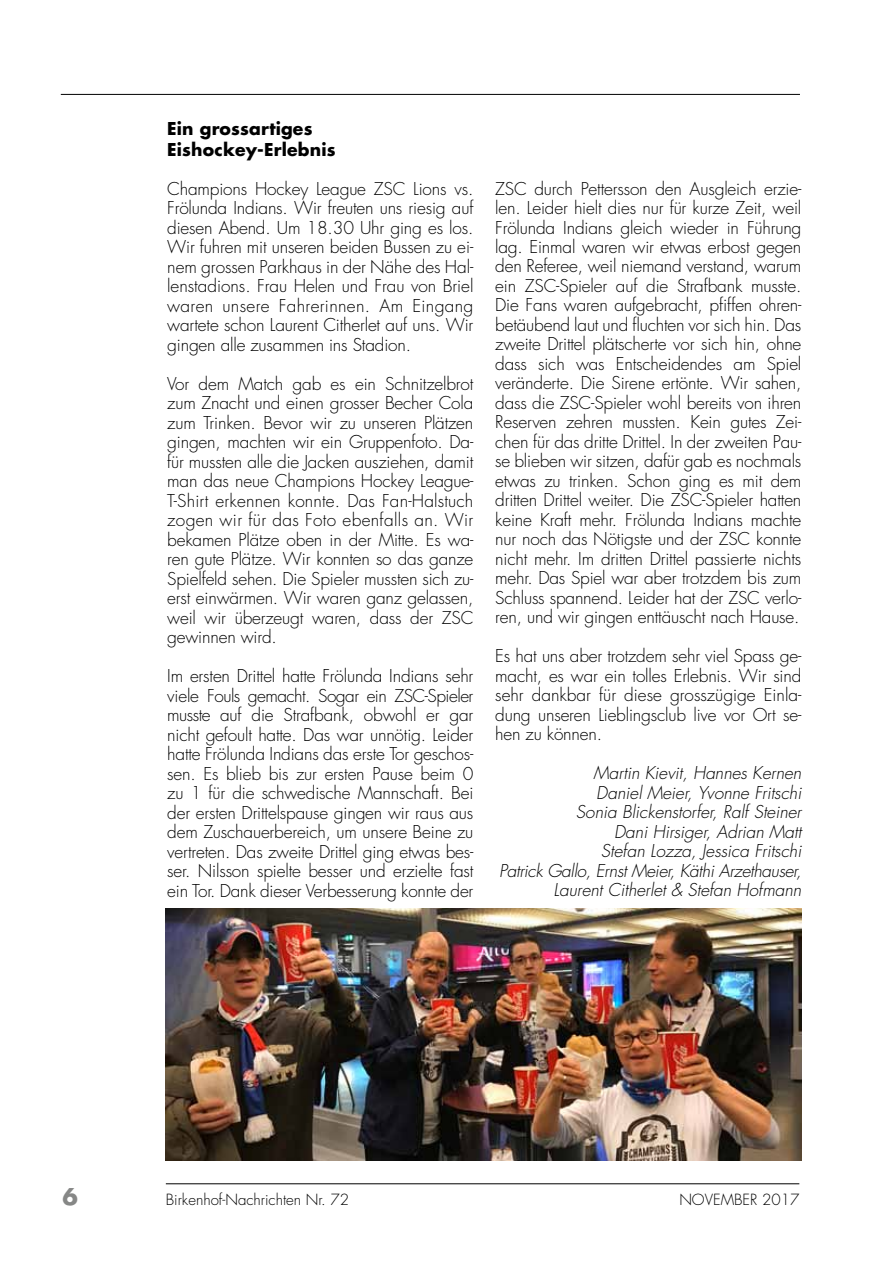
<style>
.page{position:relative;width:893px;height:1263px;background:#fff}
.page>*{position:absolute;margin:0;border:0;box-sizing:border-box;transform-origin:0 0}
.t1{font:700 22.5px "Futura";color:#868786}
.t2{font:300 17.25px/19.5px "Futura";letter-spacing:-.01em;color:#000;text-align:justify}
.t3{font:italic 300 17.25px/19.5px "Futura";color:#000;text-align:right}
.t4{font:700 17.25px/20.7px "Futura";letter-spacing:.01em;color:#000}
.t5{font:300 15px "Futura";color:#000}
</style>
<div class="page">
<hr style="left:61px;top:94px;width:739px;height:1px;background:#000">
<hr style="left:166px;top:1183px;width:633px;height:1px;background:#000">
<img style="left:166px;top:908px;width:635px;height:253px">
<p class="t4" style="left:167px;top:118px;width:170px">Ein grossartiges<br>Eishockey-Erlebnis</p>
<p class="t2" style="left:167px;top:179px;width:308px">Champions Hockey League ZSC Lions vs.<br>Frölunda Indians. Wir freuten uns riesig auf diesen Abend. Um 18.30 Uhr ging es los.<br>Wir fuhren mit unseren beiden Bussen zu ei&shy;nem grossen Parkhaus in der Nähe des Hal&shy;lenstadions. Frau Helen und Frau von Briel waren unsere Fahrerinnen. Am Eingang wartete schon Laurent Citherlet auf uns. Wir gingen alle zusammen ins Stadion.</p>
<p class="t2" style="left:167px;top:374px;width:308px">Vor dem Match gab es ein Schnitzelbrot zum Znacht und einen grosser Becher Cola zum Trinken. Bevor wir zu unseren Plätzen gingen, machten wir ein Gruppenfoto. Da&shy;für mussten alle die Jacken ausziehen, damit man das neue Champions Hockey League-T-Shirt erkennen konnte. Das Fan-Halstuch zogen wir für das Foto ebenfalls an. Wir bekamen Plätze oben in der Mitte. Es wa&shy;ren gute Plätze. Wir konnten so das ganze Spielfeld sehen. Die Spieler mussten sich zu&shy;erst einwärmen. Wir waren ganz gelassen, weil wir überzeugt waren, dass der ZSC gewinnen wird.</p>
<p class="t2" style="left:167px;top:666px;width:308px">Im ersten Drittel hatte Frölunda Indians sehr viele Fouls gemacht. Sogar ein ZSC-Spieler musste auf die Strafbank, obwohl er gar nicht gefoult hatte. Das war unnötig. Leider hatte Frölunda Indians das erste Tor geschos&shy;sen. Es blieb bis zur ersten Pause beim 0 zu 1 für die schwedische Mannschaft. Bei der ersten Drittelspause gingen wir raus aus dem Zuschauerbereich, um unsere Beine zu vertreten. Das zweite Drittel ging etwas bes&shy;ser. Nilsson spielte besser und erzielte fast ein Tor. Dank dieser Verbesserung konnte der</p>
<p class="t2" style="left:495px;top:179px;width:308px">ZSC durch Pettersson den Ausgleich erzie&shy;len. Leider hielt dies nur für kurze Zeit, weil Frölunda Indians gleich wieder in Führung lag. Einmal waren wir etwas erbost gegen den Referee, weil niemand verstand, warum ein ZSC-Spieler auf die Strafbank musste.<br>Die Fans waren aufgebracht, pfiffen ohren&shy;betäubend laut und fluchten vor sich hin. Das zweite Drittel plätscherte vor sich hin, ohne dass sich was Entscheidendes am Spiel veränderte. Die Sirene ertönte. Wir sahen, dass die ZSC-Spieler wohl bereits von ihren Reserven zehren mussten. Kein gutes Zei&shy;chen für das dritte Drittel. In der zweiten Pau&shy;se blieben wir sitzen, dafür gab es nochmals etwas zu trinken. Schon ging es mit dem dritten Drittel weiter. Die ZSC-Spieler hatten keine Kraft mehr. Frölunda Indians machte nur noch das Nötigste und der ZSC konnte nicht mehr. Im dritten Drittel passierte nichts mehr. Das Spiel war aber trotzdem bis zum Schluss spannend. Leider hat der ZSC verlo&shy;ren, und wir gingen enttäuscht nach Hause.</p>
<p class="t2" style="left:495px;top:647px;width:308px">Es hat uns aber trotzdem sehr viel Spass ge&shy;macht, es war ein tolles Erlebnis. Wir sind sehr dankbar für diese grosszügige Einla&shy;dung unseren Lieblingsclub live vor Ort se&shy;hen zu können.</p>
<p class="t3" style="left:499px;top:764px;width:304px">Martin Kievit, Hannes Kernen<br>Daniel Meier, Yvonne Fritschi<br>Sonia Blickenstorfer, Ralf Steiner<br>Dani Hirsiger, Adrian Matt<br>Stefan Lozza, Jessica Fritschi<br>Patrick Gallo, Ernst Meier, Käthi Arzethauser, Laurent Citherlet &amp; Stefan Hofmann</p>
<h1 class="t1" style="left:62px;top:1181px;width:17px">6</h1>
<p class="t5" style="left:166px;top:1190px;width:185px">Birkenhof-Nachrichten Nr. 72</p>
<p class="t5" style="left:679px;top:1190px;width:122px">NOVEMBER 2017</p>
</div>
